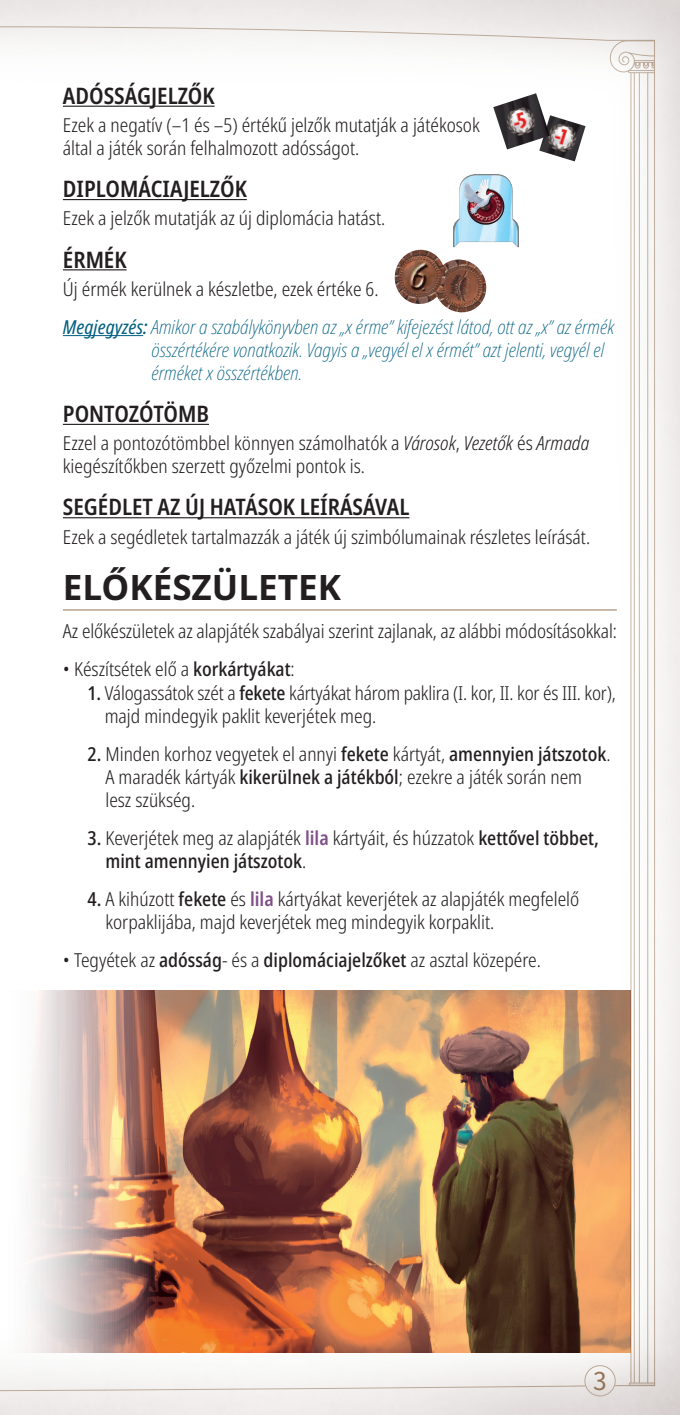
<style>
.page{position:relative;width:680px;height:1415px;background:#fff}
.page>*{position:absolute;margin:0;border:0;box-sizing:border-box;transform-origin:0 0}
.t1{font:700 35px "Noto Sans";color:#231f20}
.PAGE{font:24.5px "Noto Sans CJ Kjp";color:#937354}
.t2{font:600 condensed 22.75px "Noto Sans";color:#231f20}
.PARAGRAPH___RETRAIT{font:300 condensed 19.25px/23.1px "Noto Sans";color:#231f20}
.NOTE{font:italic 200 condensed 19.25px/23.1px "Noto Sans";color:#006080}
.PARAGRAPH{font:300 condensed 19.25px "Noto Sans";color:#231f20}
.s1{font-weight:400}
.s2{font-weight:500}
.s3{font-style:italic}
.s4{font-weight:600;color:#804f89}
</style>
<div class="page">
<img style="left:0;top:0;width:680px;height:1414px">
<img style="left:585px;top:1365px;width:30px;height:30px">
<div style="left:584px;top:1365px;width:31px;height:31px;border:1px solid #baa694;border-radius:50%"></div>
<img style="left:0;top:990px;width:630px;height:362px">
<img style="left:539px;top:115px;width:46px;height:46px">
<img style="left:493px;top:93px;width:57px;height:56px">
<img style="left:453px;top:173px;width:65px;height:74px">
<hr style="left:63px;top:106px;width:152px;height:1px;background:#231f20">
<hr style="left:63px;top:199px;width:184px;height:1px;background:#231f20">
<hr style="left:63px;top:269px;width:64px;height:1px;background:#231f20">
<hr style="left:63px;top:335px;width:80px;height:1px;background:#006080">
<hr style="left:63px;top:424px;width:146px;height:1px;background:#231f20">
<hr style="left:63px;top:517px;width:346px;height:1px;background:#231f20">
<hr style="left:63px;top:609px;width:554px;height:1px;background:#937354">
<img style="left:431px;top:259px;width:58px;height:56px">
<img style="left:391px;top:250px;width:57px;height:57px">
<h4 class="t2" style="left:63px;top:80px;width:153px">ADÓSSÁGJELZŐK</h4>
<p class="PARAGRAPH___RETRAIT" style="left:63px;top:114px;width:418px">Ezek a negatív (–1 és –5) értékű jelzők mutatják a játékosok által a játék során felhalmozott adósságot.</p>
<h4 class="t2" style="left:63px;top:173px;width:185px">DIPLOMÁCIAJELZŐK</h4>
<p class="PARAGRAPH___RETRAIT" style="left:63px;top:207px;width:324px">Ezek a jelzők mutatják az új diplomácia hatást.</p>
<h4 class="t2" style="left:63px;top:243px;width:65px">ÉRMÉK</h4>
<p class="PARAGRAPH___RETRAIT" style="left:63px;top:277px;width:317px">Új érmék kerülnek a készletbe, ezek értéke 6.</p>
<p class="NOTE" style="left:151px;top:315px;width:464px;text-indent:-88px"><span class="s1">Megjegyzés</span><span class="s2">:</span> Amikor a szabálykönyvben az „x érme” kifejezést látod, ott az „x” az érmék összértékére vonatkozik. Vagyis a „vegyél el x érmét” azt jelenti, vegyél el érméket x összértékben.</p>
<h4 class="t2" style="left:63px;top:398px;width:148px">PONTOZÓTÖMB</h4>
<p class="PARAGRAPH___RETRAIT" style="left:63px;top:432px;width:528px">Ezzel a pontozótömbbel könnyen számolhatók a <span class="s3">Városok</span>, <span class="s3">Vezetők</span> és <span class="s3">Armada </span>kiegészítőkben szerzett győzelmi pontok is.</p>
<h4 class="t2" style="left:63px;top:491px;width:348px">SEGÉDLET AZ ÚJ HATÁSOK LEÍRÁSÁVAL</h4>
<p class="PARAGRAPH" style="left:63px;top:523px;width:529px">Ezek a segédletek tartalmazzák a játék új szimbólumainak részletes leírását.</p>
<h1 class="t1" style="left:63px;top:563px;width:279px">ELŐKÉSZÜLETEK</h1>
<p class="PARAGRAPH___RETRAIT" style="left:63px;top:620px;width:555px">Az előkészületek az alapjáték szabályai szerint zajlanak, az alábbi módosításokkal:</p>
<p class="PARAGRAPH" style="left:63px;top:656px;width:233px">• Készítsétek elő a <span class="s2">korkártyákat</span>:</p>
<p class="PARAGRAPH___RETRAIT" style="left:105px;top:681px;width:512px;text-indent:-17px"><span class="s2">1.</span> Válogassátok szét a <span class="s2">fekete</span> kártyákat három paklira (I. kor, II. kor és III. kor), majd mindegyik paklit keverjétek meg.</p>
<p class="PARAGRAPH___RETRAIT" style="left:105px;top:742px;width:506px;text-indent:-18px"><span class="s2">2.</span> Minden korhoz vegyetek el annyi <span class="s2">fekete</span> kártyát, <span class="s2">amennyien játszotok</span>.<br>A maradék kártyák <span class="s2">kikerülnek a játékból</span>; ezekre a játék során nem lesz szükség.</p>
<p class="PARAGRAPH___RETRAIT" style="left:105px;top:826px;width:495px;text-indent:-18px"><span class="s2">3.</span> Keverjétek meg az alapjáték <span class="s4">lila</span> kártyáit, és húzzatok <span class="s2">kettővel többet, mint amennyien játszotok</span>.</p>
<p class="PARAGRAPH___RETRAIT" style="left:105px;top:888px;width:475px;text-indent:-18px"><span class="s2">4.</span> A kihúzott <span class="s2">fekete</span> és <span class="s4">lila</span> kártyákat keverjétek az alapjáték megfelelő korpaklijába, majd keverjétek meg mindegyik korpaklit.</p>
<p class="PARAGRAPH" style="left:63px;top:946px;width:479px">• Tegyétek az <span class="s2">adósság</span>- és a <span class="s2">diplomáciajelzőket</span> az asztal közepére.</p>
<p class="PAGE" style="left:593px;top:1367px;width:15px">3</p>
</div>
